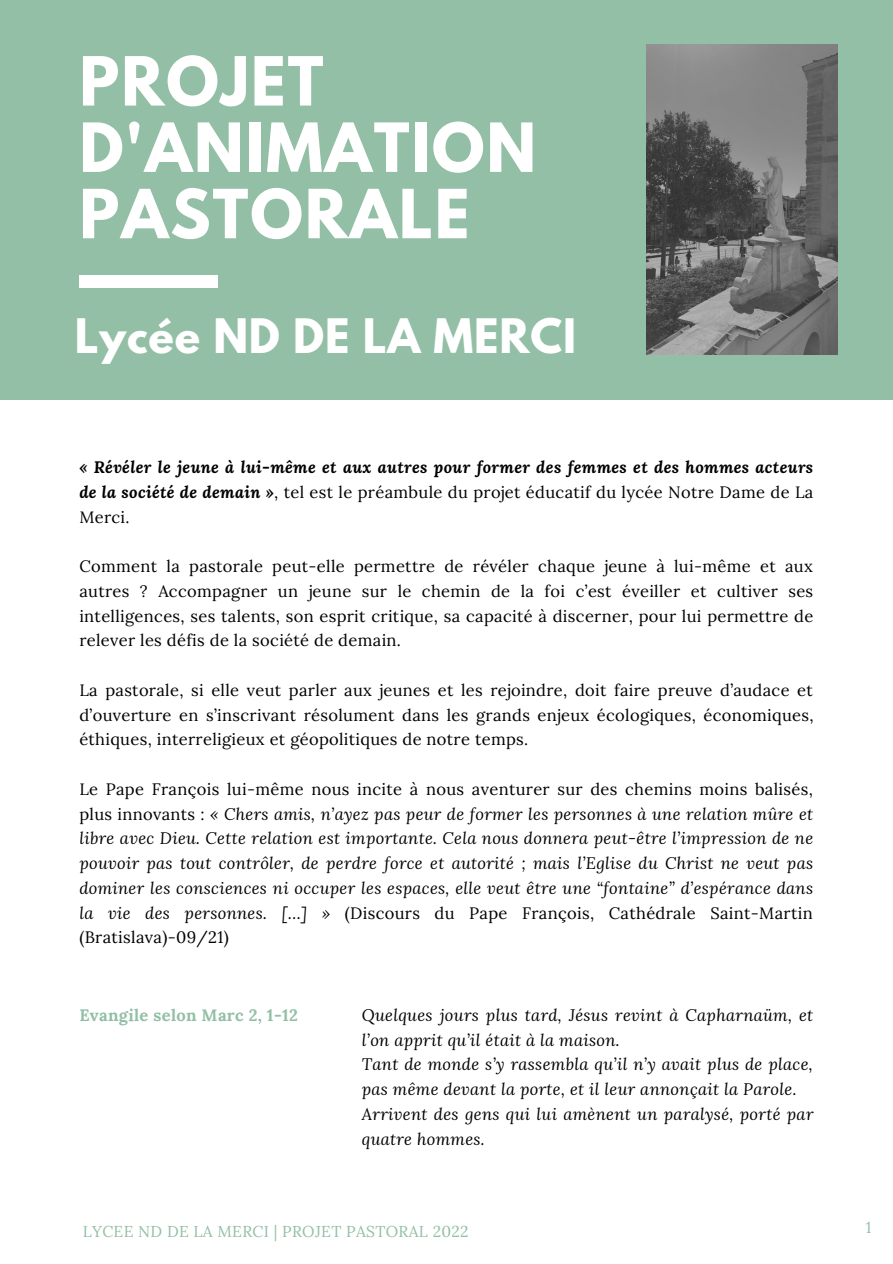
<style>
.page{position:relative;width:893px;height:1264px;background:#fff}
.page>*{position:absolute;margin:0;border:0;box-sizing:border-box;transform-origin:0 0}
.t1{font:700 60px/66.3px "League Spartan";letter-spacing:.035em;color:#fff}
.t2{font:700 42.15px "League Spartan";letter-spacing:.02em;color:#fff}
.t3{font:italic 16.5px/24.8px "Lora";letter-spacing:.02em;color:#000;text-align:justify}
.t4{font:16.5px/24.8px "Lora";letter-spacing:.02em;color:#000;text-align:justify}
.t5{font:italic 700 16.5px/24.8px "Lora";letter-spacing:.02em;color:#000;text-align:justify}
.t6{font:700 16.5px "Lora";letter-spacing:.02em;color:#92bfa5}
.t7{font:15.75px "Lora";letter-spacing:.02em;color:#92bfa5}
.s1{font-weight:400;font-style:normal}
.s2{font-style:normal}
</style>
<div class="page">
<div style="left:0;top:0;width:892px;height:400px;background:#92bfa5"></div>
<div style="left:79px;top:276px;width:139px;height:12px;background:#fff"></div>
<img style="left:646px;top:45px;width:191px;height:309px">
<h1 class="t1" style="left:79px;top:56px;width:458px">PROJET<br>D'ANIMATION<br>PASTORALE</h1>
<h2 class="t2" style="left:75px;top:315px;width:502px">Lycée ND DE LA MERCI</h2>
<p class="t5" style="left:79px;top:454px;width:735px">« Révéler le jeune à lui-même et aux autres pour former des femmes et des hommes acteurs de la société de demain »<span class="s1">, tel est le préambule du projet éducatif du lycée Notre Dame de La Merci.</span></p>
<p class="t4" style="left:79px;top:553px;width:735px">Comment la pastorale peut-elle permettre de révéler chaque jeune à lui-même et aux autres ? Accompagner un jeune sur le chemin de la foi c’est éveiller et cultiver ses intelligences, ses talents, son esprit critique, sa capacité à discerner, pour lui permettre de relever les défis de la société de demain.</p>
<p class="t4" style="left:79px;top:677px;width:735px">La pastorale, si elle veut parler aux jeunes et les rejoindre, doit faire preuve d’audace et d’ouverture en s’inscrivant résolument dans les grands enjeux écologiques, économiques, éthiques, interreligieux et géopolitiques de notre temps.</p>
<p class="t3" style="left:79px;top:776px;width:735px"><span class="s2">Le Pape François lui-même nous incite à nous aventurer sur des chemins moins balisés, plus innovants :</span> « Chers amis, n’ayez pas peur de former les personnes à une relation mûre et libre avec Dieu. Cette relation est importante. Cela nous donnera peut-être l’impression de ne pouvoir pas tout contrôler, de perdre force et autorité ; mais l’Eglise du Christ ne veut pas dominer les consciences ni occuper les espaces, elle veut être une “fontaine” d’espérance dans la vie des personnes. […] » <span class="s2">(Discours du Pape François, Cathédrale Saint-Martin (Bratislava)-09/21)</span></p>
<p class="t6" style="left:79px;top:1004px;width:220px">Evangile selon Marc 2, 1-12</p>
<p class="t3" style="left:362px;top:1002px;width:453px;text-align:left">Quelques jours plus tard, Jésus revint à Capharnaüm, et l’on apprit qu’il était à la maison.<br>Tant de monde s’y rassembla qu’il n’y avait plus de place, pas même devant la porte, et il leur annonçait la Parole.<br>Arrivent des gens qui lui amènent un paralysé, porté par quatre hommes.</p>
<p class="t7" style="left:83px;top:1220px;width:387px">LYCEE ND DE LA MERCI | PROJET PASTORAL 2022</p>
<p class="t7" style="left:865px;top:1217px;width:7px">1</p>
</div>
